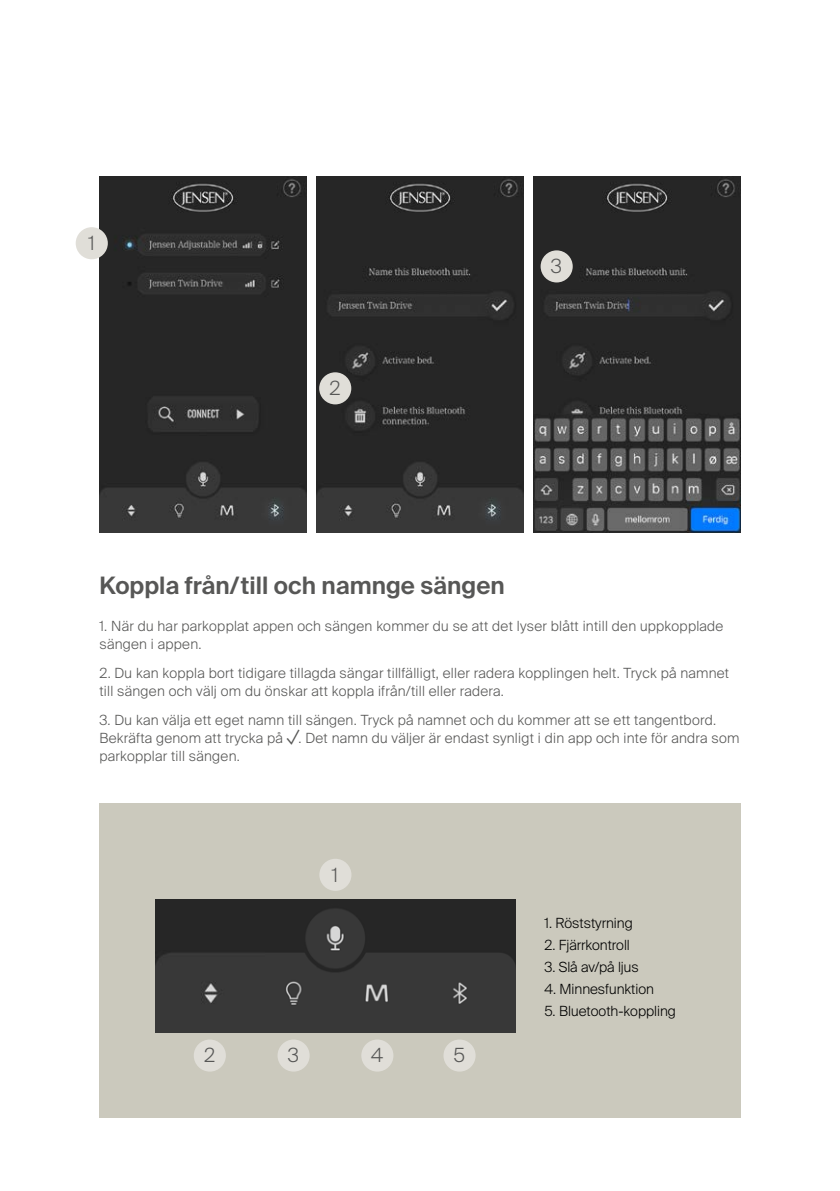
<style>
.page{position:relative;width:840px;height:1191px;background:#fff}
.page>*{position:absolute;margin:0;border:0;box-sizing:border-box;transform-origin:0 0}
.t1{font:600 24px "Suisse Intl";color:#575756}
.t2{font:300 19.6px "Suisse Intl";color:#575756}
.t3{font:300 14px/18px "Suisse Intl";letter-spacing:.02em;color:#575756}
.t4{font:300 14px "Suisse Intl";color:#000}
.s1{font-family:"Proxima Nova";font-weight:400;font-size:24px}
</style>
<div class="page">
<div style="left:99px;top:804px;width:641px;height:314px;background:#cbc9bd"></div>
<img style="left:99px;top:176px;width:207px;height:356px">
<img style="left:316px;top:176px;width:207px;height:356px">
<img style="left:533px;top:176px;width:207px;height:356px">
<img style="left:155px;top:899px;width:110px;height:133px">
<img style="left:265px;top:899px;width:250px;height:133px">
<div style="left:194px;top:1039px;width:32px;height:32px;background:#e0ded8;border-radius:50%"></div>
<div style="left:277px;top:1039px;width:32px;height:32px;background:#e0ded8;border-radius:50%"></div>
<div style="left:361px;top:1039px;width:32px;height:32px;background:#e0ded8;border-radius:50%"></div>
<div style="left:443px;top:1039px;width:32px;height:32px;background:#e0ded8;border-radius:50%"></div>
<div style="left:319px;top:858px;width:32px;height:33px;background:#e0ded8;border-radius:50%"></div>
<div style="left:76px;top:227px;width:32px;height:32px;background:#e0ded8;border-radius:50%"></div>
<div style="left:319px;top:372px;width:32px;height:32px;background:#e0ded8;border-radius:50%"></div>
<div style="left:540px;top:250px;width:32px;height:32px;background:#e0ded8;border-radius:50%"></div>
<p class="t2" style="left:88px;top:232px;width:8px">1</p>
<p class="t2" style="left:329px;top:377px;width:13px">2</p>
<p class="t2" style="left:550px;top:255px;width:13px">3</p>
<p class="t1" style="left:99px;top:571px;width:406px">Koppla från/till och namnge sängen</p>
<p class="t3" style="left:99px;top:617px;width:625px">1. När du har parkopplat appen och sängen kommer du se att det lyser blått intill den uppkopplade sängen i appen.</p>
<p class="t3" style="left:99px;top:664px;width:630px">2. Du kan koppla bort tidigare tillagda sängar tillfälligt, eller radera kopplingen helt. Tryck på namnet till sängen och välj om du önskar att koppla ifrån/till eller radera.</p>
<p class="t3" style="left:99px;top:711px;width:641px">3. Du kan välja ett eget namn till sängen. Tryck på namnet och du kommer att se ett tangentbord.<br>Bekräfta genom att trycka på <span class="s1">✓</span>. Det namn du väljer är endast synligt i din app och inte för andra som parkopplar till sängen.</p>
<p class="t2" style="left:332px;top:863px;width:8px">1</p>
<p class="t2" style="left:204px;top:1044px;width:13px">2</p>
<p class="t2" style="left:287px;top:1044px;width:13px">3</p>
<p class="t2" style="left:371px;top:1044px;width:13px">4</p>
<p class="t2" style="left:453px;top:1044px;width:13px">5</p>
<p class="t4" style="left:544px;top:915px;width:90px">1. Röststyrning</p>
<p class="t4" style="left:544px;top:937px;width:87px">2. Fjärrkontroll</p>
<p class="t4" style="left:544px;top:959px;width:96px">3. Slå av/på ljus</p>
<p class="t4" style="left:544px;top:981px;width:111px">4. Minnesfunktion</p>
<p class="t4" style="left:544px;top:1003px;width:133px">5. Bluetooth-koppling</p>
</div>
